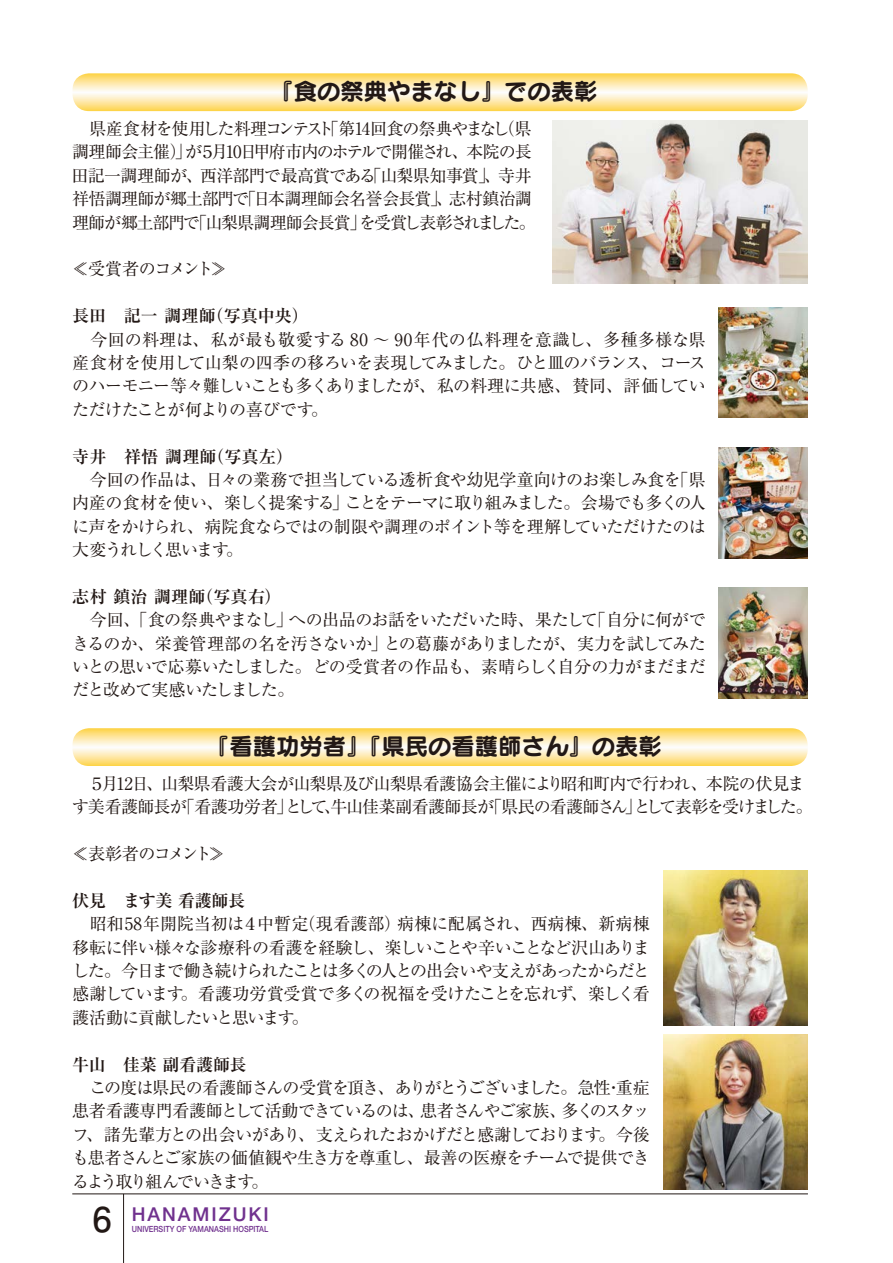
<style>
.page{position:relative;width:893px;height:1263px;background:#fff}
.page>*{position:absolute;margin:0;border:0;box-sizing:border-box;transform-origin:0 0}
.t1{font:23.4px "Seurat Pro B";color:#221815}
.t2{font:500 19.2px "Helvetica Neue LT Std";letter-spacing:.1em;color:#70318e}
.t3{font:16.95px/23.4px "Ryumin Pro";letter-spacing:-.05em;color:#221815;text-align:justify}
.t4{font:700 16.95px "Ryumin Pro";letter-spacing:.005em;color:#221815}
.t5{font:16.95px "Ryumin Pro";letter-spacing:-.08em;color:#221815}
.t6{font:16.95px "Ryumin Pro";letter-spacing:-.1em;color:#221815}
.t7{font:700 16.95px "Ryumin Pro";letter-spacing:-.02em;color:#221815}
.t8{font:700 16.95px "Ryumin Pro";letter-spacing:-.015em;color:#221815}
.t9{font:500 8.55px "Helvetica Neue LT Std";color:#70318e;scale:.86 1}
.s1{font-family:"Futo Go B101 Pro";font-weight:700;font-size:34.05px;color:#221815}
</style>
<div class="page">
<svg style="left:73px;top:73px;width:735px;height:38px;background:#fde8a7"></svg>
<svg style="left:73px;top:728px;width:735px;height:38px;background:#fde8a7"></svg>
<img style="left:663px;top:1034px;width:145px;height:155px">
<img style="left:663px;top:871px;width:145px;height:155px">
<img style="left:719px;top:588px;width:89px;height:110px">
<img style="left:719px;top:448px;width:89px;height:110px">
<img style="left:719px;top:307px;width:89px;height:111px">
<img style="left:553px;top:120px;width:255px;height:164px">
<hr style="left:72px;top:1193px;width:736px;height:1px;background:#221815">
<hr style="left:123px;top:1194px;width:1px;height:69px;background:#221815">
<h1 class="t1" style="left:270px;top:75px;width:329px">『食の祭典やまなし』での表彰</h1>
<p class="t3" style="left:72px;top:116px;width:466px;text-align:left">　県産食材を使用した料理コンテスト「第14回食の祭典やまなし（県調理師会主催）」が５月10日甲府市内のホテルで開催され、本院の長田記一調理師が、西洋部門で最高賞である「山梨県知事賞」、寺井祥悟調理師が郷土部門で「日本調理師会名誉会長賞」、志村鎮治調理師が郷土部門で「山梨県調理師会長賞」を受賞し表彰されました。</p>
<p class="t5" style="left:72px;top:256px;width:156px">≪受賞者のコメント≫</p>
<p class="t4" style="left:72px;top:302px;width:238px">長田　記一 調理師（写真中央）</p>
<p class="t3" style="left:72px;top:326px;width:635px">　今回の料理は、私が最も敬愛する 80 ～ 90年代の仏料理を意識し、多種多様な県産食材を使用して山梨の四季の移ろいを表現してみました。ひと皿のバランス、コースのハーモニー等々難しいことも多くありましたが、私の料理に共感、賛同、評価していただけたことが何よりの喜びです。</p>
<p class="t4" style="left:72px;top:443px;width:222px">寺井　祥悟 調理師（写真左）</p>
<p class="t3" style="left:72px;top:467px;width:635px">　今回の作品は、日々の業務で担当している透析食や幼児学童向けのお楽しみ食を「県内産の食材を使い、楽しく提案する」ことをテーマに取り組みました。会場でも多くの人に声をかけられ、病院食ならではの制限や調理のポイント等を理解していただけたのは大変うれしく思います。</p>
<p class="t4" style="left:72px;top:583px;width:211px">志村 鎮治 調理師（写真右）</p>
<p class="t3" style="left:72px;top:607px;width:635px">　今回、「食の祭典やまなし」への出品のお話をいただいた時、果たして「自分に何ができるのか、栄養管理部の名を汚さないか」との葛藤がありましたが、実力を試してみたいとの思いで応募いたしました。どの受賞者の作品も、素晴らしく自分の力がまだまだだと改めて実感いたしました。</p>
<h1 class="t1" style="left:206px;top:730px;width:458px">『看護功労者』『県民の看護師さん』の表彰</h1>
<p class="t3" style="left:72px;top:771px;width:742px">　５月12日、山梨県看護大会が山梨県及び山梨県看護協会主催により昭和町内で行われ、本院の伏見ます美看護師長が「看護功労者」として、牛山佳菜副看護師長が「県民の看護師さん」として表彰を受けました。</p>
<p class="t6" style="left:72px;top:840px;width:154px">≪表彰者のコメント≫</p>
<p class="t7" style="left:72px;top:887px;width:174px">伏見　ます美 看護師長</p>
<p class="t3" style="left:72px;top:911px;width:579px">　昭和58年開院当初は４中暫定（現看護部）病棟に配属され、西病棟、新病棟移転に伴い様々な診療科の看護を経験し、楽しいことや辛いことなど沢山ありました。今日まで働き続けられたことは多くの人との出会いや支えがあったからだと感謝しています。看護功労賞受賞で多くの祝福を受けたことを忘れず、楽しく看護活動に貢献したいと思います。</p>
<p class="t8" style="left:72px;top:1051px;width:176px">牛山　佳菜 副看護師長</p>
<p class="t3" style="left:72px;top:1075px;width:579px">　この度は県民の看護師さんの受賞を頂き、ありがとうございました。急性・重症患者看護専門看護師として活動できているのは、患者さんやご家族、多くのスタッフ、諸先輩方との出会いがあり、支えられたおかげだと感謝しております。今後も患者さんとご家族の価値観や生き方を尊重し、最善の医療をチームで提供できるよう取り組んでいきます。</p>
<p class="t2" style="left:93px;top:1202px;width:177px"><span class="s1">6</span> HANAMIZUKI</p>
<p class="t9" style="left:132px;top:1224px;width:160px">UNIVERSITY OF YAMANASHI HOSPITAL</p>
</div>
